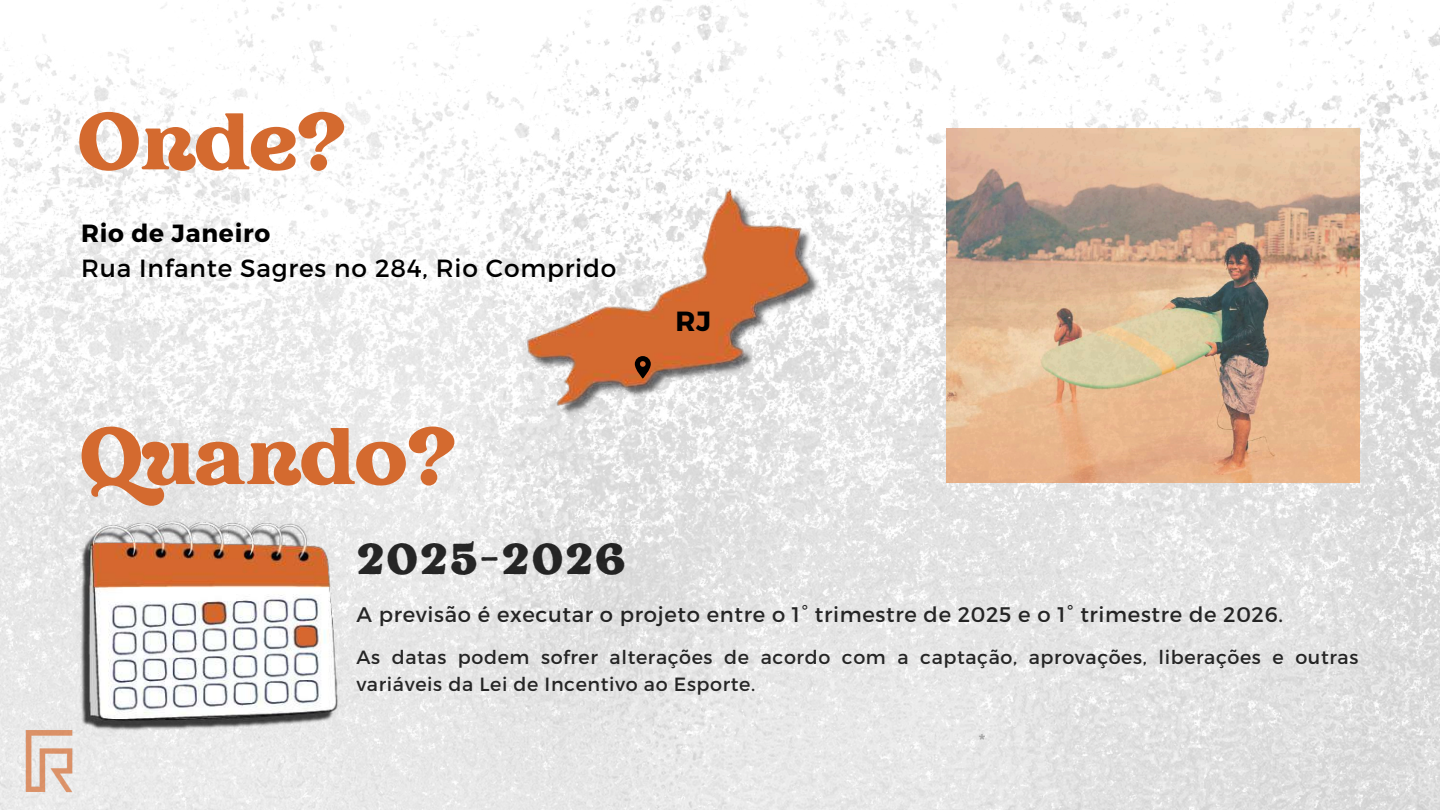
<style>
.page{position:relative;width:1440px;height:810px;background:#fff}
.page>*{position:absolute;margin:0;border:0;box-sizing:border-box;transform-origin:0 0}
.t1{font:80px "Rundeck Smooth";letter-spacing:-.055em;color:#d46a2f}
.t2{font:43.1px "Rundeck Rough";letter-spacing:.03em;color:#000}
.t3{font:700 27.7px "Montserrat";color:#000}
.t4{font:24.8px "Montserrat";letter-spacing:.03em;color:#000}
.t5{font:700 24.8px "Montserrat";letter-spacing:.03em;color:#000}
.t6{font:21.1px "Montserrat";letter-spacing:.03em;color:#000}
.t7{font:20px "Rundeck Smooth";color:#a6a6a6}
.t8{font:19.1px/26.2px "Montserrat";letter-spacing:.03em;color:#000}
</style>
<div class="page">
<img style="left:0;top:0;width:1440px;height:810px">
<img style="left:0;top:701px;width:109px;height:109px">
<img style="left:70px;top:502px;width:285px;height:239px">
<img style="left:947px;top:129px;width:412px;height:354px">
<img style="left:524px;top:186px;width:299px;height:239px">
<svg style="left:635px;top:356px;width:16px;height:23px"></svg>
<h1 class="t1" style="left:76px;top:86px;width:274px">Onde?</h1>
<p class="t5" style="left:81px;top:217px;width:191px">Rio de Janeiro</p>
<p class="t4" style="left:81px;top:252px;width:537px">Rua Infante Sagres no 284, Rio Comprido</p>
<h1 class="t1" style="left:78px;top:401px;width:382px">Quando?</h1>
<h3 class="t3" style="left:675px;top:303px;width:37px">RJ</h3>
<h2 class="t2" style="left:356px;top:530px;width:271px">2025-2026</h2>
<p class="t6" style="left:356px;top:601px;width:928px">A previsão é executar o projeto entre o 1° trimestre de 2025 e o 1° trimestre de 2026.</p>
<p class="t8" style="left:356px;top:644px;width:1004px">As datas podem sofrer alterações de acordo com a captação, aprovações, liberações e outras variáveis da Lei de Incentivo ao Esporte.</p>
<p class="t7" style="left:978px;top:727px;width:10px">*</p>
</div>
